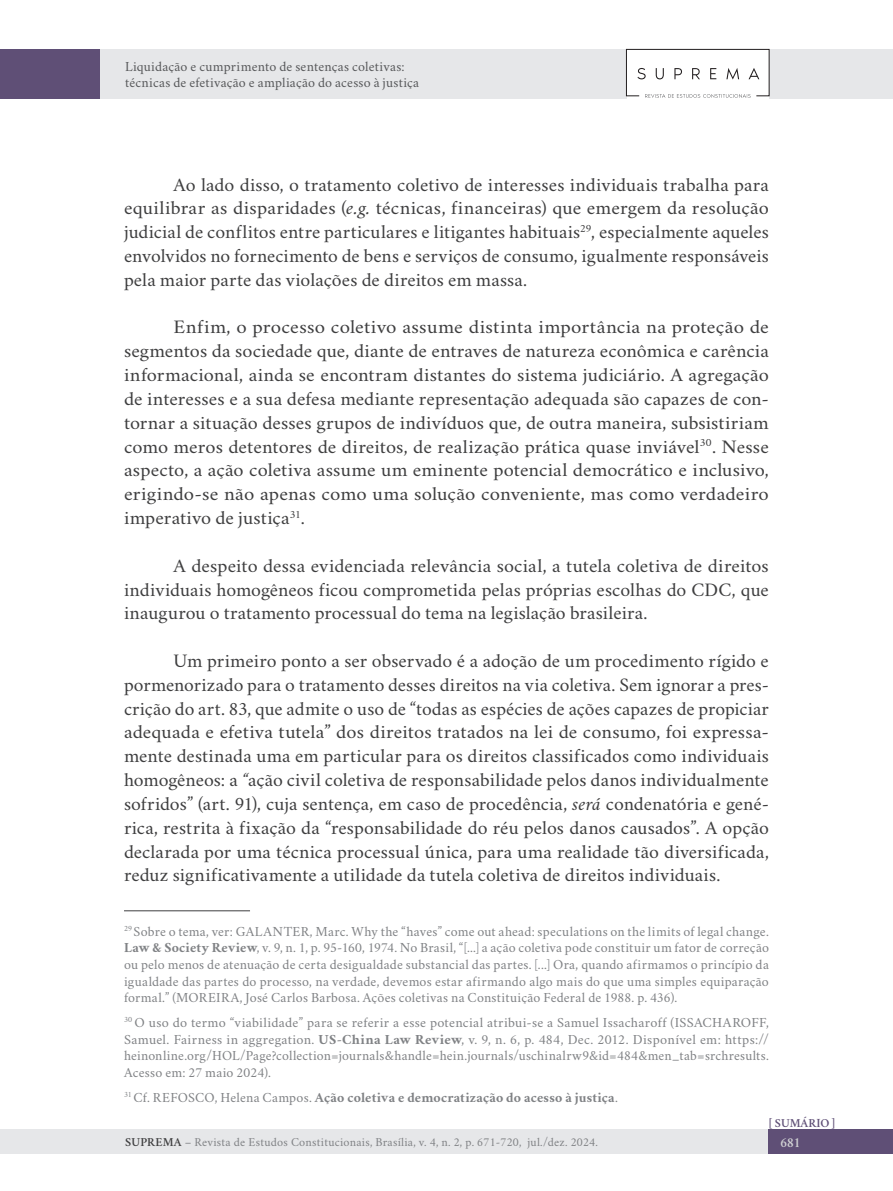
<style>
.page{position:relative;width:893px;height:1191px;background:#fff}
.page>*{position:absolute;margin:0;border:0;box-sizing:border-box;transform-origin:0 0}
.texto_corrido_pt{font:19.25px/23.8px "Crimson";letter-spacing:.005em;color:#3e3e3f;text-align:justify}
.texto_corrido_pt-2{font:19.25px/23.8px "Crimson";letter-spacing:.005em;color:#3e3e3f;text-align:justify;scale:1.08 1}
.texto_corrido_pt-3{font:19.25px/23.8px "Crimson";letter-spacing:.005em;color:#3e3e3f;text-align:justify;scale:1.04 1}
.texto_corrido_pt-4{font:19.25px/23.8px "Crimson";letter-spacing:.005em;color:#3e3e3f;text-align:justify;scale:1.05 1}
.FOOTNOTE{font:14px/16.6px "Crimson";letter-spacing:.015em;color:#808285;text-align:justify}
.t1{font:14px/15.8px "Crimson";letter-spacing:.015em;color:#57585a}
.FOOTNOTE-2{font:700 14px "Crimson";letter-spacing:.015em;color:#808285}
.t2{font:600 14px "Crimson";color:#d1d2d4}
.t3{font:12.25px "Crimson";letter-spacing:.02em;color:#808285}
.t4{font:600 12.25px "Crimson";color:#5f4f76}
.s1{font-style:italic}
.s2{font-weight:700}
.s3{font-weight:400}
.s4{font-weight:600;color:#3e3e3f}
</style>
<div class="page">
<div style="left:1px;top:49px;width:892px;height:50px;background:#e6e7e9"></div>
<div style="left:0;top:1129px;width:844px;height:25px;background:#e6e7e9"></div>
<div style="left:769px;top:1129px;width:124px;height:25px;background:#5f4f76"></div>
<div style="left:627px;top:50px;width:142px;height:49px;background:#fff"></div>
<svg style="left:626px;top:48px;width:144px;height:50px"></svg>
<div style="left:0;top:49px;width:100px;height:50px;background:#5f4f76"></div>
<hr style="left:124px;top:910px;width:126px;height:1px;background:#3e3e3f">
<p class="t1" style="left:125px;top:57px;width:296px">Liquidação e cumprimento de sentenças coletivas: técnicas de efetivação e ampliação do acesso à justiça</p>
<p class="texto_corrido_pt-3" style="left:124px;top:170px;width:622px;text-indent:50px">Ao lado disso, o tratamento coletivo de interesses individuais trabalha para equilibrar as disparidades (<span class="s1">e.g.</span> técnicas, financeiras) que emergem da resolução judicial de conflitos entre particulares e litigantes habituais<sup>29</sup>, especialmente aqueles envolvidos no fornecimento de bens e serviços de consumo, igualmente responsáveis pela maior parte das violações de direitos em massa.</p>
<p class="texto_corrido_pt-2" style="left:124px;top:313px;width:599px;text-indent:50px">Enfim, o processo coletivo assume distinta importância na proteção de segmentos da sociedade que, diante de entraves de natureza econômica e carência informacional, ainda se encontram distantes do sistema judiciário. A agregação de interesses e a sua defesa mediante representação adequada são capazes de con&shy;tornar a situação desses grupos de indivíduos que, de outra maneira, subsistiriam como meros detentores de direitos, de realização prática quase inviável<sup>30</sup>. Nesse aspecto, a ação coletiva assume um eminente potencial democrático e inclusivo, erigindo-se não apenas como uma solução conveniente, mas como verdadeiro imperativo de justiça<sup>31</sup>.</p>
<p class="texto_corrido_pt-4" style="left:124px;top:551px;width:616px;text-indent:50px">A despeito dessa evidenciada relevância social, a tutela coletiva de direitos individuais homogêneos ficou comprometida pelas próprias escolhas do CDC, que inaugurou o tratamento processual do tema na legislação brasileira.</p>
<p class="texto_corrido_pt" style="left:124px;top:646px;width:646px;text-indent:50px">Um primeiro ponto a ser observado é a adoção de um procedimento rígido e pormenorizado para o tratamento desses direitos na via coletiva. Sem ignorar a pres&shy;crição do art. 83, que admite o uso de “todas as espécies de ações capazes de propiciar adequada e efetiva tutela” dos direitos tratados na lei de consumo, foi expressa&shy;mente destinada uma em particular para os direitos classificados como individuais homogêneos: a <span class="s1">“</span>ação civil coletiva de responsabilidade pelos danos individualmente sofridos” (art. 91), cuja sentença, em caso de procedência, <span class="s1">será</span> condenatória e gené&shy;rica, restrita à fixação da “responsabilidade do réu pelos danos causados”. A opção declarada por uma técnica processual única, para uma realidade tão diversificada, reduz significativamente a utilidade da tutela coletiva de direitos individuais.</p>
<p class="FOOTNOTE" style="left:124px;top:921px;width:646px"><sup>29</sup> Sobre o tema, ver: GALANTER, Marc. Why the “haves” come out ahead: speculations on the limits of legal change.<br><span class="s2">Law &amp; Society Review</span>, v. 9, n. 1, p. 95-160, 1974. No Brasil, “[...] a ação coletiva pode constituir um fator de correção ou pelo menos de atenuação de certa desigualdade substancial das partes. [...] Ora, quando afirmamos o princípio da igualdade das partes do processo, na verdade, devemos estar afirmando algo mais do que uma simples equiparação formal.” (MOREIRA, José Carlos Barbosa. Ações coletivas na Constituição Federal de 1988. p. 436).</p>
<p class="FOOTNOTE" style="left:124px;top:1012px;width:646px"><sup>30</sup> O uso do termo “viabilidade” para se referir a esse potencial atribui-se a Samuel Issacharoff (ISSACHAROFF, Samuel. Fairness in aggregation. <span class="s2">US-China Law Review</span>, v. 9, n. 6, p. 484, Dec. 2012. Disponível em: https:// heinonline.org/HOL/Page?collection=journals&amp;handle=hein.journals/uschinalrw9&amp;id=484&amp;men_tab=srchresults.<br>Acesso em: 27 maio 2024).</p>
<p class="FOOTNOTE-2" style="left:124px;top:1086px;width:495px"><sup>31</sup> <span class="s3">Cf. REFOSCO, Helena Campos.</span> Ação coletiva e democratização do acesso à justiça<span class="s3">.</span></p>
<p class="t4" style="left:769px;top:1114px;width:68px">[ SUMÁRIO ]</p>
<p class="t3" style="left:125px;top:1132px;width:474px"><span class="s4">SUPREMA</span> – Revista de Estudos Constitucionais, Brasília, v. 4, n. 2, p. 671-720, jul./dez. 2024.</p>
<p class="t2" style="left:781px;top:1132px;width:21px">681</p>
</div>
